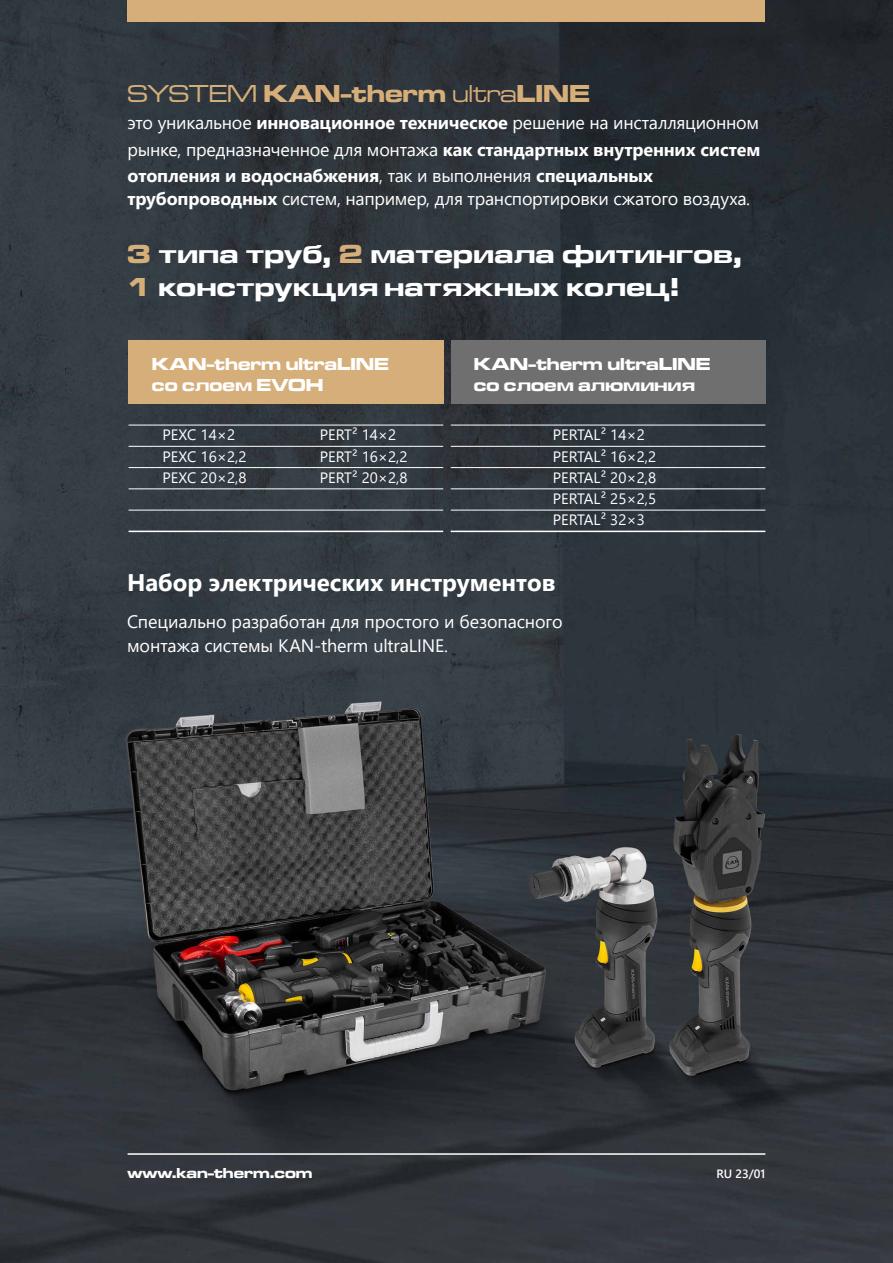
<style>
.page{position:relative;width:893px;height:1263px;background:#fff}
.page>*{position:absolute;margin:0;border:0;box-sizing:border-box;transform-origin:0 0}
.t1{font:27px/33px "Microgramma D Bol Ext";letter-spacing:.015em;color:#fff}
.t2{font:25.5px "Microgramma D Bol Ext";color:#d5ae7a}
.t3{font:700 24px "Segoe UI";color:#fff}
.t4{font:700 18px/26.7px "Segoe UI";letter-spacing:-.01em;color:#fff;text-align:justify}
.t5{font:18px/24px "Segoe UI";letter-spacing:-.01em;color:#fff}
.t6{font:18px/21px "Microgramma D Bol Ext";letter-spacing:.005em;color:#fff}
.t7{font:15px/21.3px "Segoe UI";color:#fff}
.t8{font:15px "Microgramma D Bol Ext";color:#fff}
.t9{font:600 12px "Segoe UI";color:#fff}
.s1{font-family:"Microgramma D Med Ext"}
.s2{font-weight:400}
.s3{font-weight:700}
.s4{color:#d5ae7a}
</style>
<div class="page">
<img style="left:0;top:0;width:893px;height:1263px">
<div style="left:128px;top:0;width:637px;height:21px;background:#d5ae7a"></div>
<hr style="left:128px;top:1153px;width:637px;height:2px;background:#fff">
<hr style="left:129px;top:425px;width:157px;height:1px;background:#fff">
<hr style="left:286px;top:425px;width:157px;height:1px;background:#fff">
<hr style="left:129px;top:446px;width:157px;height:1px;background:#fff">
<hr style="left:286px;top:446px;width:157px;height:1px;background:#fff">
<hr style="left:129px;top:467px;width:157px;height:1px;background:#fff">
<hr style="left:286px;top:467px;width:157px;height:1px;background:#fff">
<hr style="left:129px;top:488px;width:157px;height:1px;background:#fff">
<hr style="left:286px;top:488px;width:157px;height:1px;background:#fff">
<hr style="left:129px;top:510px;width:157px;height:1px;background:#fff">
<hr style="left:286px;top:510px;width:157px;height:1px;background:#fff">
<hr style="left:129px;top:531px;width:157px;height:1px;background:#fff">
<hr style="left:286px;top:531px;width:157px;height:1px;background:#fff">
<div style="left:129px;top:340px;width:315px;height:64px;background:#d5ae7a"></div>
<div style="left:451px;top:340px;width:314px;height:64px;background:#706f6f"></div>
<hr style="left:451px;top:425px;width:314px;height:1px;background:#fff">
<hr style="left:451px;top:446px;width:314px;height:1px;background:#fff">
<hr style="left:451px;top:467px;width:314px;height:1px;background:#fff">
<hr style="left:451px;top:488px;width:314px;height:1px;background:#fff">
<hr style="left:451px;top:510px;width:314px;height:1px;background:#fff">
<hr style="left:451px;top:531px;width:314px;height:1px;background:#fff">
<h2 class="t2" style="left:128px;top:76px;width:464px"><span class="s1">SYSTEM</span> KAN-therm <span class="s1">ultra</span>LINE</h2>
<p class="t4" style="left:128px;top:108px;width:634px"><span class="s2">это уникальное</span> инновационное техническое <span class="s2">решение на инсталляционном рынке, предназначенное для монтажа</span> как стандартных внутренних систем отопления и водоснабжения<span class="s2">, так и выполнения</span> специальных</p>
<p class="t5" style="left:128px;top:185px;width:624px"><span class="s3">трубопроводных</span> систем, например, для транспортировки сжатого воздуха.</p>
<h1 class="t1" style="left:127px;top:237px;width:617px"><span class="s4">3</span> типа труб, <span class="s4">2</span> материала фитингов,<br><span class="s4">1</span> конструкция натяжных колец!</h1>
<p class="t6" style="left:152px;top:354px;width:238px">KAN-therm ultraLINE со слоем EVOH</p>
<p class="t7" style="left:163px;top:423px;width:74px">PEXC 14×2</p>
<p class="t7" style="left:320px;top:423px;width:78px">PERT² 14×2</p>
<p class="t7" style="left:163px;top:444px;width:85px">PEXC 16×2,2</p>
<p class="t7" style="left:320px;top:444px;width:89px">PERT² 16×2,2</p>
<p class="t7" style="left:163px;top:465px;width:85px">PEXC 20×2,8</p>
<p class="t7" style="left:320px;top:465px;width:89px">PERT² 20×2,8</p>
<p class="t6" style="left:474px;top:354px;width:238px">KAN-therm ultraLINE со слоем алюминия</p>
<p class="t7" style="left:553px;top:423px;width:105px">PERTAL² 14×2<br>PERTAL² 16×2,2<br>PERTAL² 20×2,8<br>PERTAL² 25×2,5<br>PERTAL² 32×3</p>
<h3 class="t3" style="left:127px;top:560px;width:430px">Набор электрических инструментов</h3>
<p class="t5" style="left:127px;top:608px;width:437px">Специально разработан для простого и безопасного монтажа системы KAN-therm ultraLINE.</p>
<p class="t8" style="left:128px;top:1163px;width:186px">www.kan-therm.com</p>
<p class="t9" style="left:716px;top:1162px;width:50px">RU 23/01</p>
</div>
